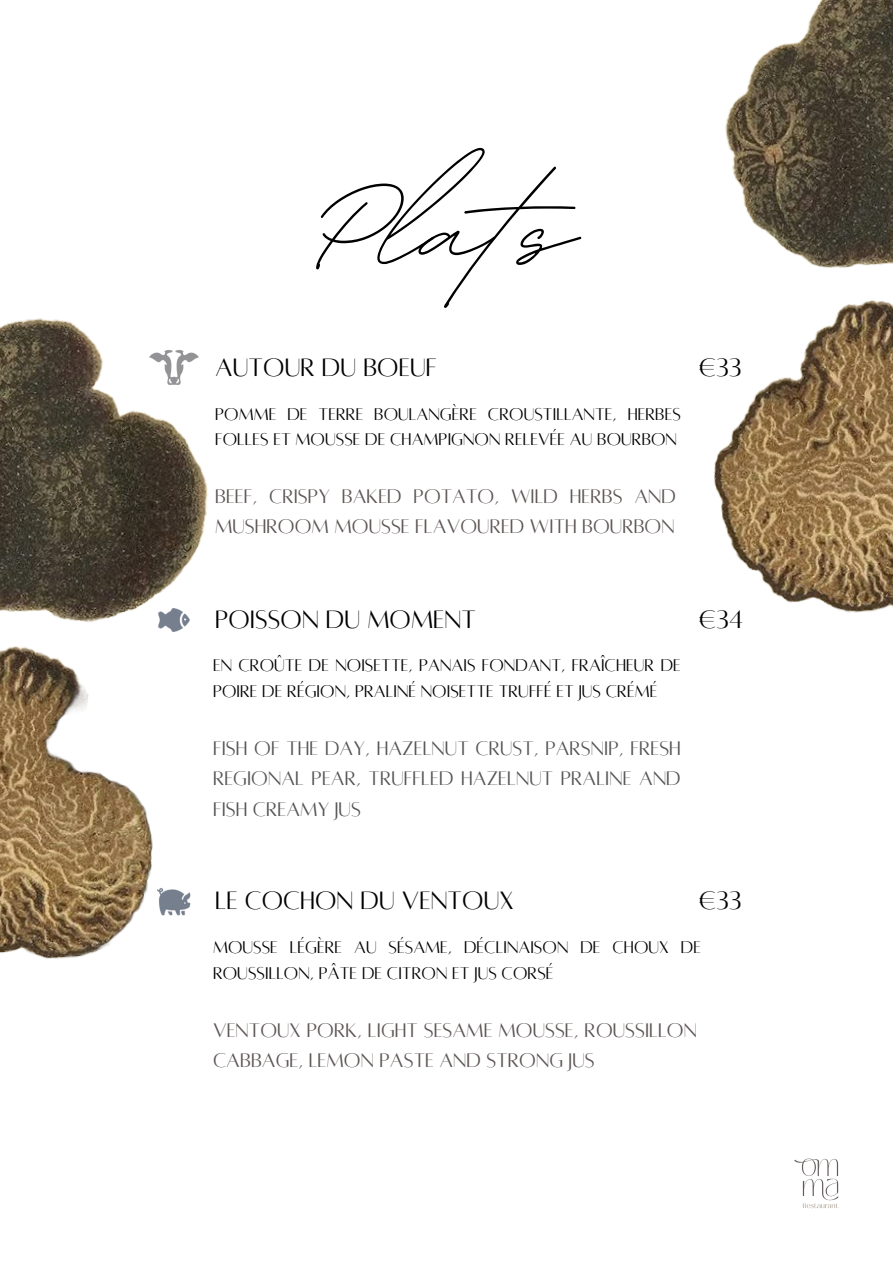
<style>
.page{position:relative;width:893px;height:1263px;background:#fff}
.page>*{position:absolute;margin:0;border:0;box-sizing:border-box;transform-origin:0 0}
.t1{font:208.58px "BD Script";color:#000}
.t2{font:27.75px "Alta regular";color:#000}
.t3{font:21.75px/30.4px "Alta regular";color:#5c5453}
.t4{font:21.75px/30.4px "Alta regular";color:#545454;text-align:justify}
.t5{font:18.75px/25.9px "Alta regular";color:#000}
</style>
<div class="page">
<img style="left:794px;top:1158px;width:45px;height:51px">
<img style="left:0;top:318px;width:208px;height:641px">
<img style="left:714px;top:0;width:179px;height:613px">
<p class="t1" style="left:311px;top:91px;width:266px">Plats</p>
<p class="t2" style="left:215px;top:353px;width:223px">AUTOUR DU BOEUF</p>
<p class="t2" style="left:699px;top:353px;width:44px">€33</p>
<p class="t5" style="left:215px;top:401px;width:467px">POMME DE TERRE BOULANGÈRE CROUSTILLANTE, HERBES<br>FOLLES ET MOUSSE DE CHAMPIGNON RELEVÉE AU BOURBON</p>
<h2 class="t3" style="left:215px;top:481px;width:462px">BEEF, CRISPY BAKED POTATO, WILD HERBS AND<br>MUSHROOM MOUSSE FLAVOURED WITH BOURBON</h2>
<p class="t2" style="left:215px;top:606px;width:262px">POISSON DU MOMENT</p>
<h3 class="t5" style="left:213px;top:653px;width:469px">EN CROÛTE DE NOISETTE, PANAIS FONDANT, FRAÎCHEUR DE<br>POIRE DE RÉGION, PRALINÉ NOISETTE TRUFFÉ ET JUS CRÉMÉ</h3>
<p class="t4" style="left:213px;top:733px;width:469px">FISH OF THE DAY, HAZELNUT CRUST, PARSNIP, FRESH REGIONAL PEAR, TRUFFLED HAZELNUT PRALINE AND FISH CREAMY JUS</p>
<h2 class="t2" style="left:699px;top:606px;width:45px">€34</h2>
<h2 class="t2" style="left:215px;top:887px;width:300px">LE COCHON DU VENTOUX</h2>
<h2 class="t5" style="left:213px;top:934px;width:489px">MOUSSE LÉGÈRE AU SÉSAME, DÉCLINAISON DE CHOUX DE<br>ROUSSILLON, PÂTE DE CITRON ET JUS CORSÉ</h2>
<h1 class="t3" style="left:213px;top:1015px;width:485px">VENTOUX PORK, LIGHT SESAME MOUSSE, ROUSSILLON<br>CABBAGE, LEMON PASTE AND STRONG JUS</h1>
<p class="t2" style="left:699px;top:887px;width:44px">€33</p>
</div>
